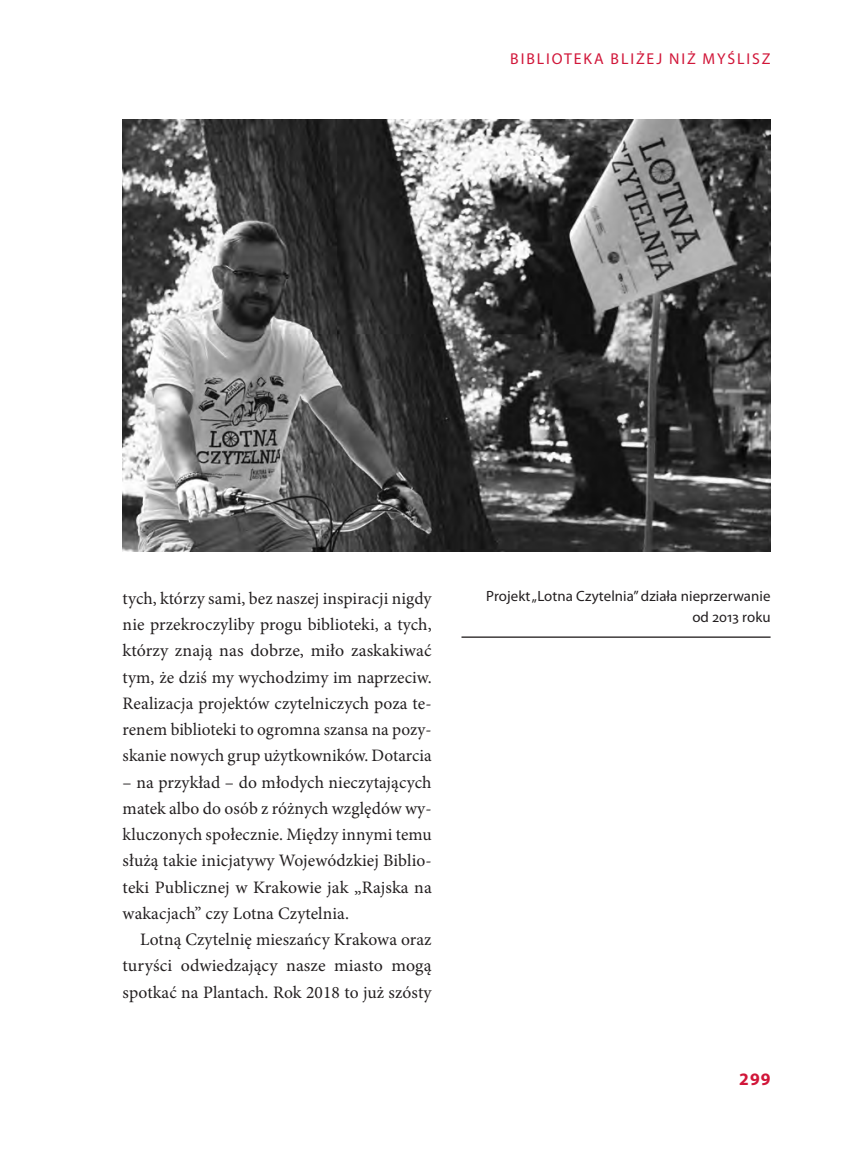
<style>
.page{position:relative;width:844px;height:1166px;background:#fff}
.page>*{position:absolute;margin:0;border:0;box-sizing:border-box;transform-origin:0 0}
.t1{font:17.5px/26.2px "Minion Pro";letter-spacing:.005em;color:#231f20;text-align:justify}
.t2{font:700 17.5px "Myriad Pro";color:#d11639}
.t3{font:15.75px "Myriad Pro";letter-spacing:.12em;color:#d11639}
.t4{font:14.88px/21px "Myriad Pro";letter-spacing:.005em;color:#231f20;text-align:right}
</style>
<div class="page">
<img style="left:123px;top:120px;width:647px;height:432px">
<hr style="left:461px;top:636px;width:309px;height:2px;background:#231f20">
<p class="t3" style="left:510px;top:53px;width:261px">BIBLIOTEKA BLIŻEJ NIŻ MYŚLISZ</p>
<p class="t1" style="left:123px;top:586px;width:310px">tych, którzy sami, bez naszej inspiracji nigdy nie przekroczyliby progu biblioteki, a tych, którzy znają nas dobrze, miło zaskakiwać tym, że dziś my wychodzimy im naprzeciw.<br>Realizacja projektów czytelniczych poza te&shy;renem biblioteki to ogromna szansa na pozy&shy;skanie nowych grup użytkowników. Dotarcia</p>
<p class="t1" style="left:123px;top:770px;width:310px">– na przykład – do młodych nieczytających matek albo do osób z różnych względów wy&shy;kluczonych społecznie. Między innymi temu służą takie inicjatywy Wojewódzkiej Biblio&shy;teki Publicznej w Krakowie jak „Rajska na wakacjach” czy Lotna Czytelnia.</p>
<p class="t1" style="left:123px;top:928px;width:310px;text-indent:18px">Lotną Czytelnię mieszańcy Krakowa oraz turyści odwiedzający nasze miasto mogą spotkać na Plantach. Rok 2018 to już szósty</p>
<p class="t4" style="left:486px;top:586px;width:286px">Projekt „Lotna Czytelnia” działa nieprzerwanie od 2013 roku</p>
<p class="t2" style="left:739px;top:1072px;width:33px">299</p>
</div>
